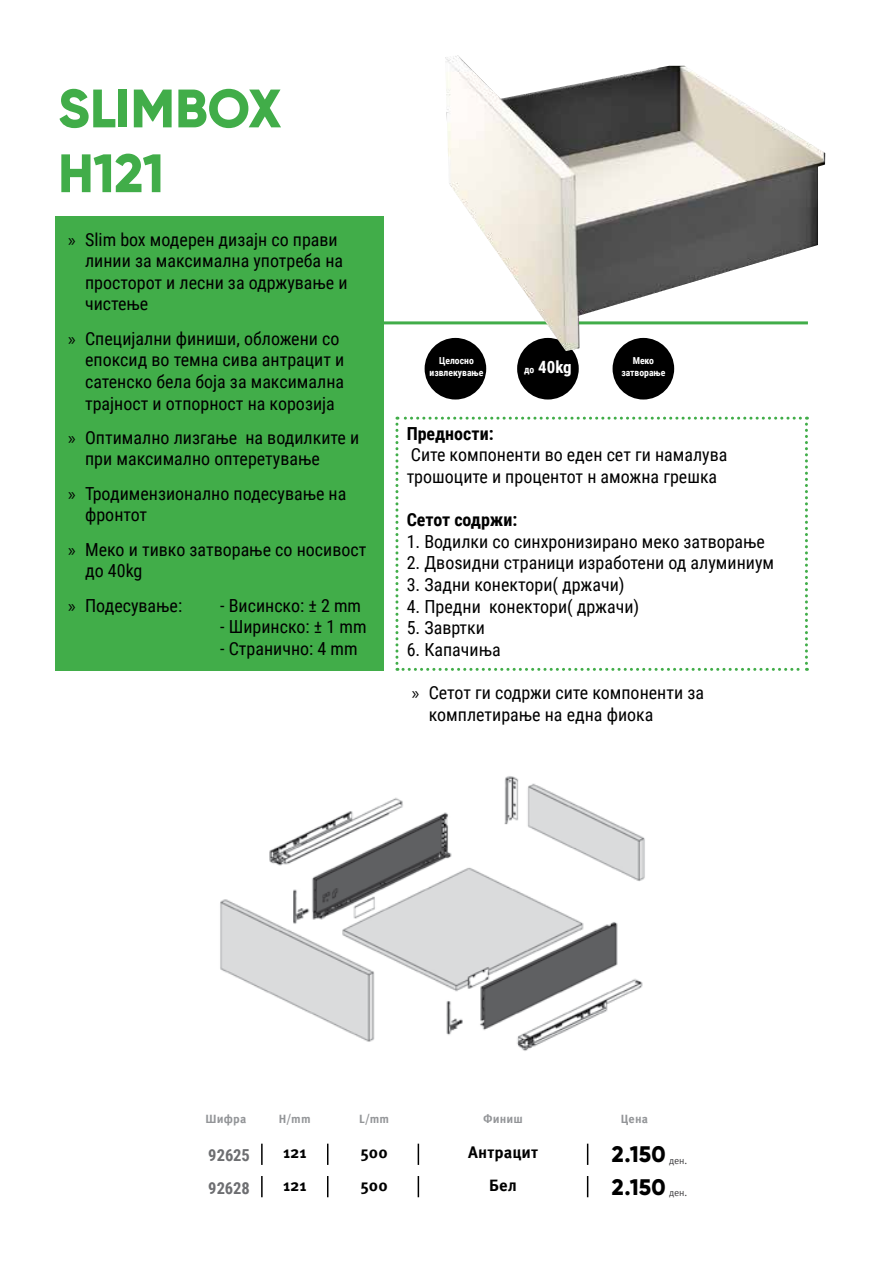
<style>
.page{position:relative;width:893px;height:1263px;background:#fff}
.page>*{position:absolute;margin:0;border:0;box-sizing:border-box;transform-origin:0 0}
.t1{font:800 54px/64.8px "Gilroy";letter-spacing:-.005em;color:#41ad49}
.t2{font:800 22.5px/33px "Gilroy";letter-spacing:.005em;color:#000}
.t3{font:18px/21.6px "Roboto Condensed";color:#000}
.t4{font:700 18px "Roboto Condensed";color:#000}
.t5{font:700 16.95px "Roboto Condensed";color:#fff}
.t6{font:700 16.5px/33px "Meta Pro";color:#000}
.t7{font:700 16.5px/33px "Roboto Condensed";color:#6d6e71}
.t8{font:700 12px "Meta Pro";letter-spacing:.01em;color:#939598}
.t9{font:9.9px "Meta Pro";color:#414042}
.t10{font:700 9.6px/11.6px "Roboto Condensed";color:#fff;text-align:center}
.s1{font-family:"Myriad Pro"}
</style>
<div class="page">
<svg style="left:395px;top:417px;width:413px;height:254px"></svg>
<img style="left:220px;top:776px;width:425px;height:275px">
<div style="left:55px;top:216px;width:329px;height:455px;background:#41ad49"></div>
<div style="left:425px;top:338px;width:61px;height:61px;background:#000;border-radius:50%"></div>
<div style="left:517px;top:338px;width:62px;height:61px;background:#000;border-radius:50%"></div>
<div style="left:613px;top:338px;width:61px;height:61px;background:#000;border-radius:50%"></div>
<hr style="left:261px;top:1144px;width:2px;height:21px;background:#000">
<svg style="left:327px;top:1144px;width:1px;height:21px"></svg>
<hr style="left:261px;top:1176px;width:2px;height:21px;background:#000">
<svg style="left:327px;top:1176px;width:1px;height:21px"></svg>
<svg style="left:418px;top:1144px;width:1px;height:21px"></svg>
<svg style="left:587px;top:1144px;width:1px;height:21px"></svg>
<svg style="left:418px;top:1176px;width:1px;height:21px"></svg>
<svg style="left:587px;top:1176px;width:1px;height:21px"></svg>
<hr style="left:72px;top:321px;width:736px;height:3px;background:#41ad49">
<img style="left:445px;top:55px;width:380px;height:296px">
<h1 class="t1" style="left:58px;top:76px;width:225px">SLIMBOX<br>H121</h1>
<p class="t3" style="left:85px;top:228px;width:264px;text-indent:-17px"><span class="s1">»</span> Slim box модерен дизајн со прави линии за максимална употреба на просторот и лесни за одржување и чистење</p>
<p class="t3" style="left:85px;top:327px;width:261px;text-indent:-17px"><span class="s1">»</span> Специјални финиши, обложени со епоксид во темна сива антрацит и сатенско бела боја за максимална трајност и отпорност на корозија</p>
<p class="t3" style="left:85px;top:426px;width:276px;text-indent:-17px"><span class="s1">»</span> Оптимално лизгање на водилките и при максимално оптеретување</p>
<p class="t3" style="left:85px;top:482px;width:263px;text-indent:-17px"><span class="s1">»</span> Тродимензионално подесување на фронтот</p>
<p class="t3" style="left:85px;top:538px;width:283px;text-indent:-17px"><span class="s1">»</span> Меко и тивко затворање со носивост до 40kg</p>
<p class="t3" style="left:68px;top:594px;width:116px"><span class="s1">»</span> Подесување:</p>
<p class="t3" style="left:220px;top:594px;width:143px">- Висинско: ± 2 mm</p>
<p class="t3" style="left:220px;top:615px;width:148px">- Ширинско: ± 1 mm</p>
<p class="t3" style="left:220px;top:637px;width:139px">- Странично: 4 mm</p>
<p class="t10" style="left:430px;top:355px;width:55px">Целосно извлекување</p>
<p class="t10" style="left:633px;top:355px;width:23px">Меко</p>
<p class="t5" style="left:538px;top:355px;width:35px">40kg</p>
<p class="t10" style="left:524px;top:364px;width:12px">до</p>
<p class="t10" style="left:621px;top:366px;width:45px">затворање</p>
<p class="t4" style="left:407px;top:421px;width:88px">Предности:</p>
<p class="t3" style="left:407px;top:443px;width:322px">Сите компоненти во еден сет ги намалува трошоците и процентот н аможна грешка</p>
<p class="t4" style="left:407px;top:507px;width:112px">Сетот содржи:</p>
<p class="t3" style="left:407px;top:530px;width:360px">1. Водилки со синхронизирано меко затворање</p>
<p class="t3" style="left:407px;top:551px;width:369px">2. Двоѕидни страници изработени од алуминиум</p>
<p class="t3" style="left:407px;top:573px;width:219px">3. Задни конектори( држачи)</p>
<p class="t3" style="left:407px;top:595px;width:234px">4. Предни конектори( држачи)</p>
<p class="t3" style="left:407px;top:616px;width:80px">5. Завртки</p>
<p class="t3" style="left:407px;top:638px;width:96px">6. Капачиња</p>
<p class="t3" style="left:429px;top:681px;width:277px;text-indent:-17px"><span class="s1">»</span> Сетот ги содржи сите компоненти за комплетирање на една фиока</p>
<p class="t8" style="left:206px;top:1109px;width:42px">Шифра</p>
<p class="t8" style="left:279px;top:1109px;width:33px">H/mm</p>
<p class="t8" style="left:359px;top:1109px;width:32px">L/mm</p>
<p class="t8" style="left:483px;top:1109px;width:41px">Финиш</p>
<p class="t8" style="left:621px;top:1109px;width:29px">Цена</p>
<p class="t2" style="left:612px;top:1137px;width:55px">2.150<br>2.150</p>
<p class="t6" style="left:283px;top:1134px;width:25px">121<br>121</p>
<p class="t6" style="left:468px;top:1134px;width:71px;text-align:center">Антрацит<br>Бел</p>
<p class="t7" style="left:208px;top:1138px;width:43px">92625<br>92628</p>
<p class="t9" style="left:669px;top:1153px;width:20px">ден.</p>
<p class="t9" style="left:669px;top:1185px;width:20px">ден.</p>
<p class="t6" style="left:360px;top:1134px;width:29px">500<br>500</p>
</div>
